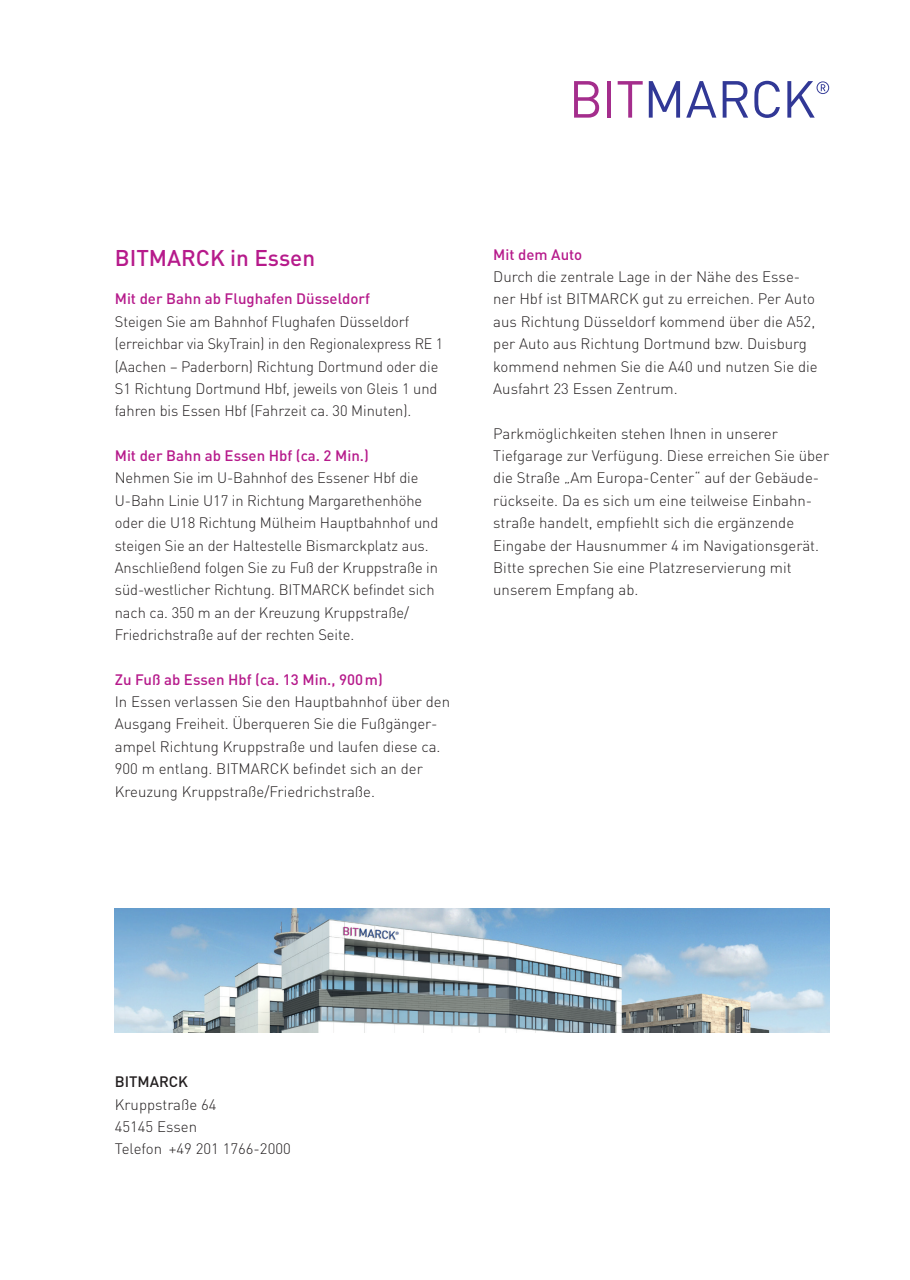
<style>
.page{position:relative;width:910px;height:1280px;background:#fff}
.page>*{position:absolute;margin:0;border:0;box-sizing:border-box;transform-origin:0 0}
.t1{font:500 22.5px "DIN Pro";color:#b61a8b}
.t2{font:300 15px/22.4px "DIN Pro";letter-spacing:-.005em;color:#231f20}
.t3{font:500 15px "DIN Pro";color:#b61a8b}
.t4{font:500 15px "DIN Pro";color:#231f20}
</style>
<div class="page">
<svg style="left:574px;top:81px;width:25px;height:37px"></svg>
<hr style="left:607px;top:81px;width:4px;height:37px;background:#a42d8c">
<svg style="left:618px;top:81px;width:25px;height:37px"></svg>
<svg style="left:649px;top:81px;width:31px;height:37px"></svg>
<svg style="left:686px;top:81px;width:30px;height:37px"></svg>
<svg style="left:723px;top:81px;width:25px;height:37px"></svg>
<svg style="left:754px;top:81px;width:26px;height:37px"></svg>
<svg style="left:787px;top:81px;width:42px;height:37px"></svg>
<img style="left:115px;top:908px;width:714px;height:124px">
<h1 class="t1" style="left:115px;top:240px;width:202px">BITMARCK in Essen</h1>
<p class="t3" style="left:115px;top:287px;width:257px">Mit der Bahn ab Flughafen Düsseldorf</p>
<p class="t2" style="left:115px;top:309px;width:330px">Steigen Sie am Bahnhof Flughafen Düsseldorf (erreichbar via SkyTrain) in den Regionalexpress RE 1 (Aachen – Paderborn) Richtung Dortmund oder die S1 Richtung Dortmund Hbf, jeweils von Gleis 1 und fahren bis Essen Hbf (Fahrzeit ca. 30 Minuten).</p>
<p class="t3" style="left:115px;top:443px;width:256px">Mit der Bahn ab Essen Hbf (ca. 2 Min.)</p>
<p class="t2" style="left:115px;top:465px;width:325px">Nehmen Sie im U-Bahnhof des Essener Hbf die U-Bahn Linie U17 in Richtung Margarethenhöhe oder die U18 Richtung Mülheim Hauptbahnhof und steigen Sie an der Haltestelle Bismarckplatz aus.<br>Anschließend folgen Sie zu Fuß der Kruppstraße in süd-westlicher Richtung. BITMARCK befindet sich nach ca. 350 m an der Kreuzung Kruppstraße/ Friedrichstraße auf der rechten Seite.</p>
<p class="t3" style="left:115px;top:667px;width:270px">Zu Fuß ab Essen Hbf (ca. 13 Min., 900m)</p>
<p class="t2" style="left:115px;top:689px;width:337px">In Essen verlassen Sie den Hauptbahnhof über den Ausgang Freiheit. Überqueren Sie die Fußgänger&shy;ampel Richtung Kruppstraße und laufen diese ca.<br>900 m entlang. BITMARCK befindet sich an der Kreuzung Kruppstraße/Friedrichstraße.</p>
<p class="t3" style="left:493px;top:242px;width:91px">Mit dem Auto</p>
<p class="t2" style="left:493px;top:264px;width:326px">Durch die zentrale Lage in der Nähe des Esse&shy;ner Hbf ist BITMARCK gut zu erreichen. Per Auto aus Richtung Düsseldorf kommend über die A52, per Auto aus Richtung Dortmund bzw. Duisburg kommend nehmen Sie die A40 und nutzen Sie die Ausfahrt 23 Essen Zentrum.</p>
<p class="t2" style="left:493px;top:421px;width:337px">Parkmöglichkeiten stehen Ihnen in unserer Tiefgarage zur Verfügung. Diese erreichen Sie über die Straße „Am Europa-Center“ auf der Gebäude&shy;rückseite. Da es sich um eine teilweise Einbahn&shy;straße handelt, empfiehlt sich die ergänzende Eingabe der Hausnummer 4 im Navigationsgerät.<br>Bitte sprechen Sie eine Platzreservierung mit unserem Empfang ab.</p>
<p class="t4" style="left:115px;top:1070px;width:75px">BITMARCK</p>
<p class="t2" style="left:115px;top:1092px;width:177px">Kruppstraße 64<br>45145 Essen<br>Telefon +49 201 1766-2000</p>
</div>
